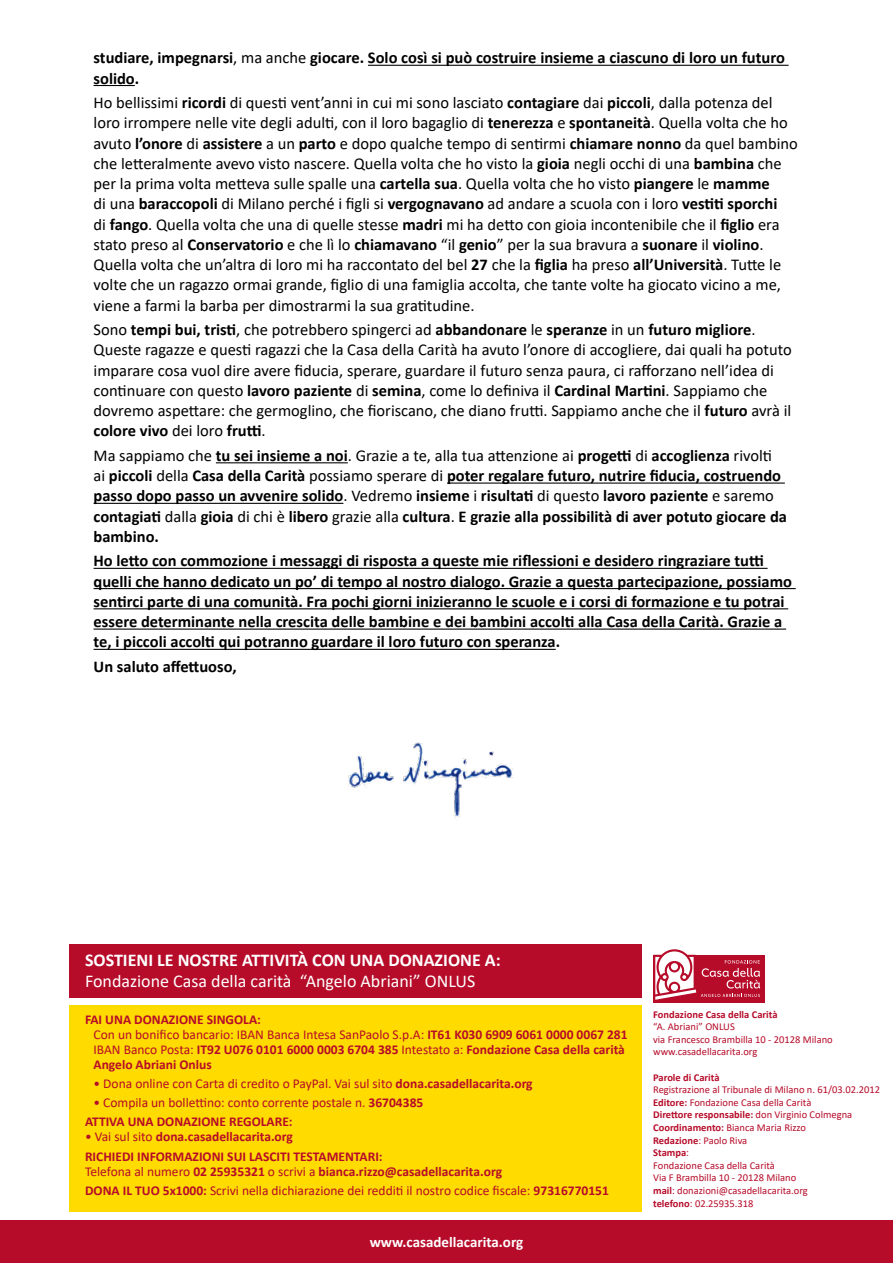
<style>
.page{position:relative;width:893px;height:1263px;background:#fff}
.page>*{position:absolute;margin:0;border:0;box-sizing:border-box;transform-origin:0 0}
.t1{font:18px "Calibri";color:#fff}
.t2{font:700 18px "Calibri";color:#fff}
.t3{font:16.5px/20.2px "Calibri";color:#000}
.t4{font:700 16.5px/20.2px "Calibri";color:#000}
.t5{font:700 15px "Calibri";color:#fff}
.t6{font:13.5px/19.2px "Calibri";color:#b60b29}
.t7{font:700 13.5px/15px "Calibri";color:#b60b29}
.t8{font:10.5px/12.6px "Calibri";color:#b60b29}
.t9{font:700 10.5px "Calibri";color:#b60b29}
.s1{font-weight:400}
.s2{font-weight:700}
</style>
<div class="page">
<div style="left:0;top:1220px;width:893px;height:43px;background:#b60b29"></div>
<img style="left:348px;top:742px;width:165px;height:77px">
<div style="left:69px;top:944px;width:573px;height:53px;background:#b60b29"></div>
<div style="left:69px;top:1005px;width:573px;height:207px;background:#ffdb00"></div>
<hr style="left:368px;top:65px;width:421px;height:1px;background:#000">
<hr style="left:94px;top:85px;width:41px;height:1px;background:#000">
<hr style="left:216px;top:462px;width:132px;height:1px;background:#000">
<hr style="left:447px;top:482px;width:338px;height:2px;background:#000">
<hr style="left:94px;top:503px;width:249px;height:1px;background:#000">
<hr style="left:94px;top:568px;width:674px;height:1px;background:#000">
<hr style="left:94px;top:588px;width:702px;height:1px;background:#000">
<hr style="left:94px;top:608px;width:694px;height:1px;background:#000">
<hr style="left:94px;top:628px;width:692px;height:2px;background:#000">
<hr style="left:94px;top:649px;width:462px;height:1px;background:#000">
<div style="left:653px;top:955px;width:112px;height:47px;background:#b60b29"></div>
<svg style="left:653px;top:949px;width:107px;height:51px"></svg>
<p class="t4" style="left:94px;top:48px;width:693px">studiare, impegnarsi<span class="s1">, ma anche</span> giocare. Solo così si può costruire insieme a ciascuno di loro un futuro solido.</p>
<p class="t3" style="left:94px;top:92px;width:706px">Ho bellissimi <span class="s2">ricordi</span> di questi vent’anni in cui mi sono lasciato <span class="s2">contagiare</span> dai <span class="s2">piccoli</span>, dalla potenza del loro irrompere nelle vite degli adulti, con il loro bagaglio di <span class="s2">tenerezza</span> e <span class="s2">spontaneità</span>. Quella volta che ho avuto <span class="s2">l’onore</span> di <span class="s2">assistere</span> a un <span class="s2">parto</span> e dopo qualche tempo di sentirmi <span class="s2">chiamare nonno</span> da quel bambino che letteralmente avevo visto nascere. Quella volta che ho visto la <span class="s2">gioia</span> negli occhi di una <span class="s2">bambina</span> che per la prima volta metteva sulle spalle una <span class="s2">cartella sua</span>. Quella volta che ho visto <span class="s2">piangere</span> le <span class="s2">mamme<br></span>di una <span class="s2">baraccopoli</span> di Milano perché i figli si <span class="s2">vergognavano</span> ad andare a scuola con i loro <span class="s2">vestiti sporchi<br></span>di <span class="s2">fango</span>. Quella volta che una di quelle stesse <span class="s2">madri</span> mi ha detto con gioia incontenibile che il <span class="s2">figlio</span> era stato preso al <span class="s2">Conservatorio</span> e che lì lo <span class="s2">chiamavano</span> “il <span class="s2">genio</span>” per la sua bravura a <span class="s2">suonare</span> il <span class="s2">violino</span>.<br>Quella volta che un’altra di loro mi ha raccontato del bel <span class="s2">27</span> che la <span class="s2">figlia</span> ha preso <span class="s2">all’Università</span>. Tutte le volte che un ragazzo ormai grande, figlio di una famiglia accolta, che tante volte ha giocato vicino a me, viene a farmi la barba per dimostrarmi la sua gratitudine.</p>
<p class="t3" style="left:94px;top:319px;width:700px">Sono <span class="s2">tempi bui, tristi</span>, che potrebbero spingerci ad <span class="s2">abbandonare</span> le <span class="s2">speranze</span> in un <span class="s2">futuro migliore</span>.<br>Queste ragazze e questi ragazzi che la Casa della Carità ha avuto l’onore di accogliere, dai quali ha potuto imparare cosa vuol dire avere fiducia, sperare, guardare il futuro senza paura, ci rafforzano nell’idea di continuare con questo <span class="s2">lavoro paziente</span> di <span class="s2">semina</span>, come lo definiva il <span class="s2">Cardinal Martini</span>. Sappiamo che dovremo aspettare: che germoglino, che fioriscano, che diano frutti. Sappiamo anche che il <span class="s2">futuro</span> avrà il <span class="s2">colore vivo</span> dei loro <span class="s2">frutti</span>.</p>
<p class="t4" style="left:94px;top:445px;width:695px"><span class="s1">Ma sappiamo che</span> tu sei insieme a noi<span class="s1">. Grazie a te, alla tua attenzione ai</span> progetti <span class="s1">di</span> accoglienza <span class="s1">rivolti ai</span> piccoli <span class="s1">della</span> Casa della Carità <span class="s1">possiamo sperare di</span> poter regalare futuro, nutrire fiducia, costruendo passo dopo passo un avvenire solido<span class="s1">. Vedremo</span> insieme <span class="s1">i</span> risultati <span class="s1">di questo</span> lavoro paziente <span class="s1">e saremo </span>contagiati <span class="s1">dalla</span> gioia <span class="s1">di chi è</span> libero <span class="s1">grazie alla</span> cultura<span class="s1">.</span> E grazie alla possibilità di aver potuto giocare da bambino.</p>
<p class="t4" style="left:94px;top:551px;width:700px">Ho letto con commozione i messaggi di risposta a queste mie riflessioni e desidero ringraziare tutti quelli che hanno dedicato un po’ di tempo al nostro dialogo. Grazie a questa partecipazione, possiamo sentirci parte di una comunità. Fra pochi giorni inizieranno le scuole e i corsi di formazione e tu potrai essere determinante nella crescita delle bambine e dei bambini accolti alla Casa della Carità. Grazie a te, i piccoli accolti qui potranno guardare il loro futuro con speranza.</p>
<p class="t4" style="left:94px;top:656px;width:145px">Un saluto affettuoso,</p>
<p class="t2" style="left:85px;top:948px;width:417px">SOSTIENI LE NOSTRE ATTIVITÀ CON UNA DONAZIONE A:</p>
<p class="t1" style="left:85px;top:969px;width:392px">Fondazione Casa della carità “Angelo Abriani” ONLUS</p>
<p class="t7" style="left:94px;top:1011px;width:536px;text-indent:-9px">FAI UNA DONAZIONE SINGOLA:<br><span class="s1">Con un bonifico bancario: IBAN Banca Intesa SanPaolo S.p.A:</span> IT61 K030 6909 6061 0000 0067 281<br><span class="s1">IBAN Banco Posta:</span> IT92 U076 0101 6000 0003 6704 385 <span class="s1">Intestato a:</span> Fondazione Casa della carità Angelo Abriani Onlus</p>
<p class="t6" style="left:94px;top:1073px;width:441px">• Dona online con Carta di credito o PayPal. Vai sul sito <span class="s2">dona.casadellacarita.org</span></p>
<p class="t6" style="left:85px;top:1093px;width:340px;text-indent:8px">• Compila un bollettino: conto corrente postale n. <span class="s2">36704385<br>ATTIVA UNA DONAZIONE REGOLARE:</span></p>
<p class="t7" style="left:85px;top:1127px;width:299px;line-height:19.2px"><span class="s1">• Vai sul sito</span> dona.casadellacarita.org<br>RICHIEDI INFORMAZIONI SUI LASCITI TESTAMENTARI:</p>
<p class="t6" style="left:85px;top:1161px;width:525px">Telefona al numero <span class="s2">02 25935321</span> o scrivi a <span class="s2">bianca.rizzo@casadellacarita.org<br>DONA IL TUO 5x1000:</span> Scrivi nella dichiarazione dei redditi il nostro codice fiscale: <span class="s2">97316770151</span></p>
<p class="t5" style="left:370px;top:1231px;width:155px">www.casadellacarita.org</p>
<p class="t9" style="left:653px;top:1007px;width:126px">Fondazione Casa della Carità</p>
<p class="t8" style="left:653px;top:1020px;width:181px">“A. Abriani” ONLUS<br>via Francesco Brambilla 10 - 20128 Milano www.casadellacarita.org</p>
<p class="t9" style="left:653px;top:1070px;width:68px">Parole di Carità</p>
<p class="t8" style="left:653px;top:1083px;width:228px">Registrazione al Tribunale di Milano n. 61/03.02.2012<br><span class="s2">Editore:</span> Fondazione Casa della Carità<br><span class="s2">Direttore responsabile:</span> don Virginio Colmegna <span class="s2">Coordinamento:</span> Bianca Maria Rizzo<br><span class="s2">Redazione</span>: Paolo Riva<br><span class="s2">Stampa</span>:<br>Fondazione Casa della Carità<br>Via F Brambilla 10 - 20128 Milano<br><span class="s2">mail</span>: donazioni@casadellacarita.org<br><span class="s2">telefono</span>: 02.25935.318</p>
</div>
